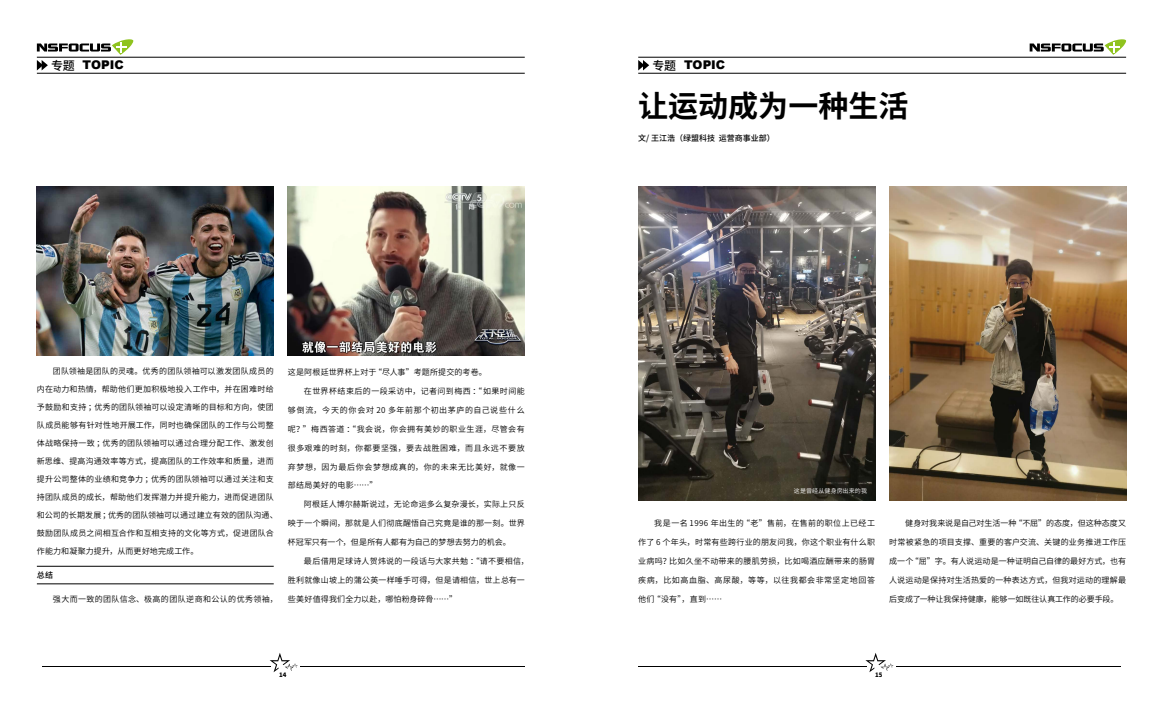
<style>
.page{position:relative;width:1163px;height:709px;background:#fff}
.page>*{position:absolute;margin:0;border:0;box-sizing:border-box;transform-origin:0 0}
.t1{font:700 30px "Source Han Sans CN";color:#000}
.t2{font:900 12px "Arial";letter-spacing:-.005em;color:#000}
.t3{font:8px "Source Han Sans CN";letter-spacing:.03em;color:#000}
.t4{font:8px "Source Han Sans CN";color:#000}
.t5{font:8px "Source Han Sans CN";letter-spacing:.07em;color:#000}
.t6{font:8px "Source Han Sans CN";letter-spacing:.05em;color:#000}
.t7{font:8px "Source Han Sans CN";letter-spacing:.06em;color:#000}
.t8{font:8px "Source Han Sans CN";letter-spacing:-.005em;color:#000}
.t9{font:8px "Source Han Sans CN";letter-spacing:.08em;color:#000}
.t10{font:8px "Source Han Sans CN";letter-spacing:.075em;color:#000}
.t11{font:8px "Source Han Sans CN";letter-spacing:.01em;color:#000}
.t12{font:500 8px "Source Han Sans CN";color:#000}
.t13{font:6px "Source Han Sans CN";letter-spacing:.015em;color:#fff}
.t14{font:800 6px "Source Han Sans SC";color:#000}
.s1{font-family:"Source Han Sans CN";font-weight:500}
</style>
<div class="page">
<hr style="left:37px;top:57px;width:487px;height:1px;background:#000">
<hr style="left:37px;top:73px;width:487px;height:1px;background:#000">
<hr style="left:638px;top:57px;width:487px;height:1px;background:#000">
<hr style="left:638px;top:73px;width:487px;height:1px;background:#000">
<svg style="left:638px;top:60px;width:11px;height:10px"></svg>
<svg style="left:865px;top:653px;width:28px;height:19px"></svg>
<hr style="left:895px;top:666px;width:225px;height:1px;background:#000">
<hr style="left:638px;top:666px;width:228px;height:1px;background:#000">
<svg style="left:269px;top:653px;width:29px;height:19px"></svg>
<hr style="left:300px;top:666px;width:224px;height:1px;background:#000">
<hr style="left:43px;top:666px;width:228px;height:1px;background:#000">
<svg style="left:37px;top:39px;width:97px;height:31px"></svg>
<svg style="left:1029px;top:39px;width:97px;height:16px"></svg>
<hr style="left:37px;top:566px;width:237px;height:1px;background:#000">
<hr style="left:37px;top:583px;width:237px;height:1px;background:#000">
<img style="left:37px;top:186px;width:237px;height:169px">
<img style="left:288px;top:186px;width:236px;height:169px">
<img style="left:638px;top:186px;width:236px;height:314px">
<img style="left:889px;top:186px;width:236px;height:314px">
<h2 class="t2" style="left:51px;top:56px;width:74px"><span class="s1">专题</span> TOPIC</h2>
<h2 class="t2" style="left:652px;top:56px;width:74px"><span class="s1">专题</span> TOPIC</h2>
<p class="t3" style="left:53px;top:366px;width:222px">团队领袖是团队的灵魂。优秀的团队领袖可以激发团队成员的</p>
<p class="t3" style="left:37px;top:384px;width:238px">内在动力和热情，帮助他们更加积极地投入工作中，并在困难时给</p>
<p class="t3" style="left:37px;top:402px;width:238px">予鼓励和支持；优秀的团队领袖可以设定清晰的目标和方向，使团</p>
<p class="t3" style="left:37px;top:420px;width:238px">队成员能够有针对性地开展工作，同时也确保团队的工作与公司整</p>
<p class="t3" style="left:37px;top:438px;width:238px">体战略保持一致；优秀的团队领袖可以通过合理分配工作、激发创</p>
<p class="t3" style="left:37px;top:456px;width:238px">新思维、提高沟通效率等方式，提高团队的工作效率和质量，进而</p>
<p class="t3" style="left:37px;top:474px;width:238px">提升公司整体的业绩和竞争力；优秀的团队领袖可以通过关注和支</p>
<p class="t3" style="left:37px;top:492px;width:238px">持团队成员的成长，帮助他们发挥潜力并提升能力，进而促进团队</p>
<p class="t3" style="left:37px;top:510px;width:242px">和公司的长期发展；优秀的团队领袖可以通过建立有效的团队沟通、</p>
<p class="t3" style="left:37px;top:528px;width:238px">鼓励团队成员之间相互合作和互相支持的文化等方式，促进团队合</p>
<p class="t3" style="left:37px;top:546px;width:163px">作能力和凝聚力提升，从而更好地完成工作。</p>
<p class="t12" style="left:37px;top:570px;width:18px">总结</p>
<p class="t6" style="left:53px;top:594px;width:226px">强大而一致的团队信念、极高的团队逆商和公认的优秀领袖，</p>
<p class="t11" style="left:288px;top:367px;width:200px">这是阿根廷世界杯上对于“尽人事”考题所提交的考卷。</p>
<p class="t6" style="left:304px;top:386px;width:222px">在世界杯结束后的一段采访中，记者问到梅西：“如果时间能</p>
<p class="t9" style="left:288px;top:405px;width:238px">够倒流，今天的你会对 20 多年前那个初出茅庐的自己说些什么</p>
<p class="t7" style="left:288px;top:424px;width:238px">呢？”梅西答道：“我会说，你会拥有美妙的职业生涯，尽管会有</p>
<p class="t5" style="left:288px;top:443px;width:238px">很多艰难的时刻，你都要坚强，要去战胜困难，而且永远不要放</p>
<p class="t10" style="left:288px;top:462px;width:238px">弃梦想，因为最后你会梦想成真的，你的未来无比美好，就像一</p>
<p class="t3" style="left:288px;top:481px;width:91px">部结局美好的电影……”</p>
<p class="t3" style="left:304px;top:500px;width:222px">阿根廷人博尔赫斯说过，无论命运多么复杂漫长，实际上只反</p>
<p class="t3" style="left:288px;top:519px;width:238px">映于一个瞬间，那就是人们彻底醒悟自己究竟是谁的那一刻。世界</p>
<p class="t4" style="left:288px;top:538px;width:224px">杯冠军只有一个，但是所有人都有为自己的梦想去努力的机会。</p>
<p class="t3" style="left:304px;top:556px;width:226px">最后借用足球诗人贺炜说的一段话与大家共勉：“请不要相信，</p>
<p class="t3" style="left:288px;top:575px;width:238px">胜利就像山坡上的蒲公英一样唾手可得，但是请相信，世上总有一</p>
<p class="t3" style="left:288px;top:594px;width:171px">些美好值得我们全力以赴，哪怕粉身碎骨……”</p>
<h1 class="t1" style="left:638px;top:89px;width:271px">让运动成为一种生活</h1>
<p class="t12" style="left:638px;top:133px;width:138px">文/ 王江浩（绿盟科技 运营商事业部）</p>
<p class="t13" style="left:793px;top:487px;width:75px">这是曾经从健身房出来的我</p>
<p class="t3" style="left:654px;top:518px;width:222px">我是一名 1996 年出生的“老”售前，在售前的职位上已经工</p>
<p class="t3" style="left:638px;top:537px;width:238px">作了 6 个年头，时常有些跨行业的朋友问我，你这个职业有什么职</p>
<p class="t3" style="left:638px;top:556px;width:238px">业病吗？比如久坐不动带来的腰肌劳损，比如喝酒应酬带来的肠胃</p>
<p class="t5" style="left:638px;top:575px;width:238px">疾病，比如高血脂、高尿酸，等等，以往我都会非常坚定地回答</p>
<p class="t3" style="left:638px;top:594px;width:85px">他们“没有”，直到……</p>
<p class="t4" style="left:905px;top:518px;width:222px">健身对我来说是自己对生活一种 “不屈”的态度，但这种态度又</p>
<p class="t3" style="left:889px;top:537px;width:238px">时常被紧急的项目支撑、重要的客户交流、关键的业务推进工作压</p>
<p class="t4" style="left:889px;top:556px;width:238px">成一个“屈”字。有人说运动是一种证明自己自律的最好方式，也有</p>
<p class="t3" style="left:889px;top:575px;width:238px">人说运动是保持对生活热爱的一种表达方式，但我对运动的理解最</p>
<p class="t8" style="left:889px;top:594px;width:231px">后变成了一种让我保持健康，能够一如既往认真工作的必要手段。</p>
<p class="t14" style="left:279px;top:672px;width:9px">14</p>
<p class="t14" style="left:874px;top:672px;width:9px">15</p>
</div>
